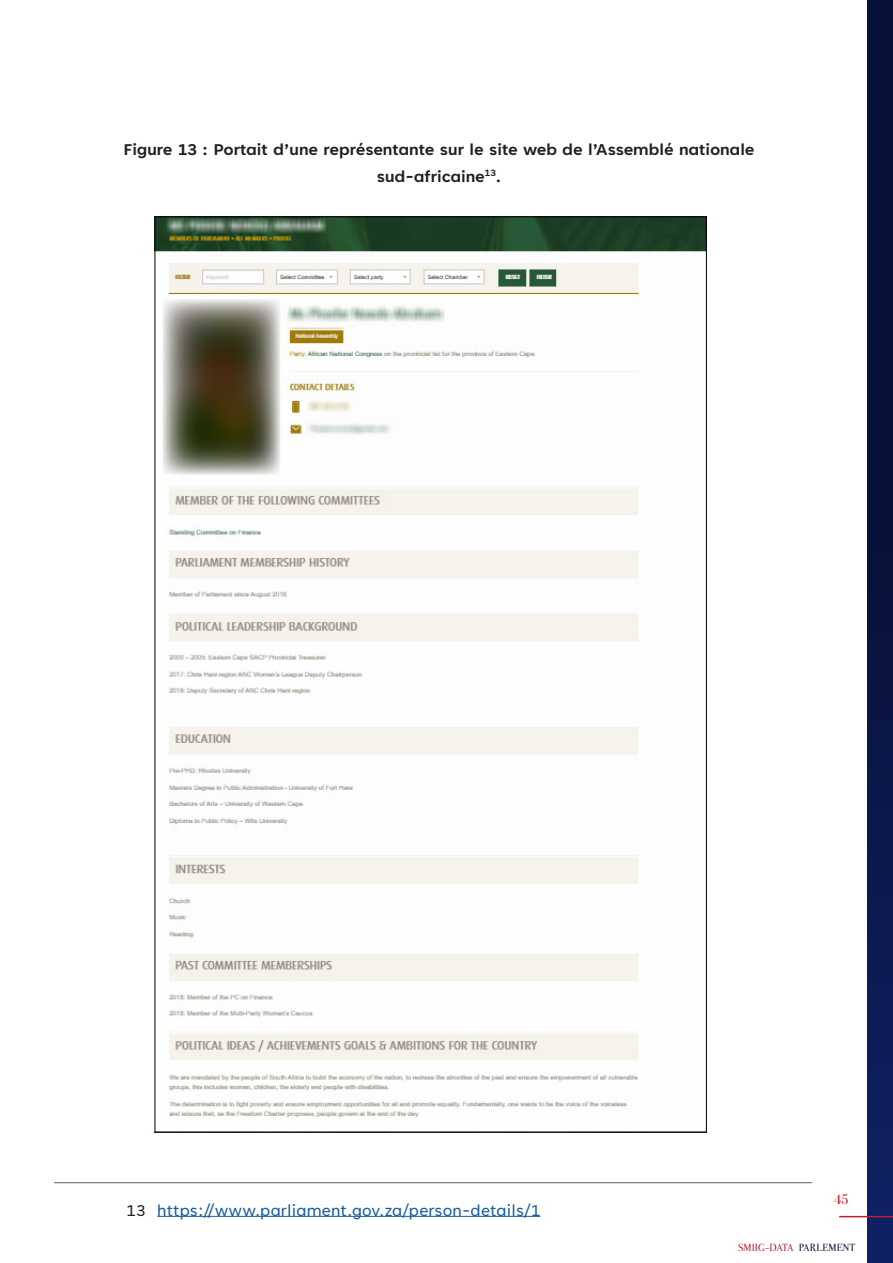
<style>
.page{position:relative;width:893px;height:1263px;background:#fff}
.page>*{position:absolute;margin:0;border:0;box-sizing:border-box;transform-origin:0 0}
.t1{font:700 18px "Tenorite";letter-spacing:.01em;color:#231f20}
.t2{font:18px "Tenorite";letter-spacing:.01em;color:#175d9e}
.t3{font:12px "Valentina";color:#be1f2e}
.t4{font:9px "Valentina";color:#be1f2e}
.s1{color:#231f20}
.s2{color:#081137}
</style>
<div class="page">
<div style="left:867px;top:0;width:26px;height:1263px;background:linear-gradient(to bottom,#060d2c,#0f1f5e)"></div>
<hr style="left:839px;top:1216px;width:54px;height:1px;background:#be1f2e">
<img style="left:157px;top:219px;width:548px;height:899px">
<hr style="left:54px;top:1182px;width:758px;height:1px;background:#000001">
<hr style="left:157px;top:1216px;width:383px;height:1px;background:#175d9e">
<p class="t1" style="left:123px;top:141px;width:632px">Figure 13 : Portait d’une représentante sur le site web de l’Assemblé nationale</p>
<p class="t1" style="left:377px;top:167px;width:125px">sud-africaine<sup>13</sup>.</p>
<p class="t2" style="left:126px;top:1201px;width:415px"><span class="s1">13</span> https://www.parliament.gov.za/person-details/1</p>
<p class="t3" style="left:834px;top:1191px;width:16px">45</p>
<p class="t4" style="left:738px;top:1241px;width:119px">SMIIG-DATA <span class="s2">PARLEMENT</span></p>
</div>
